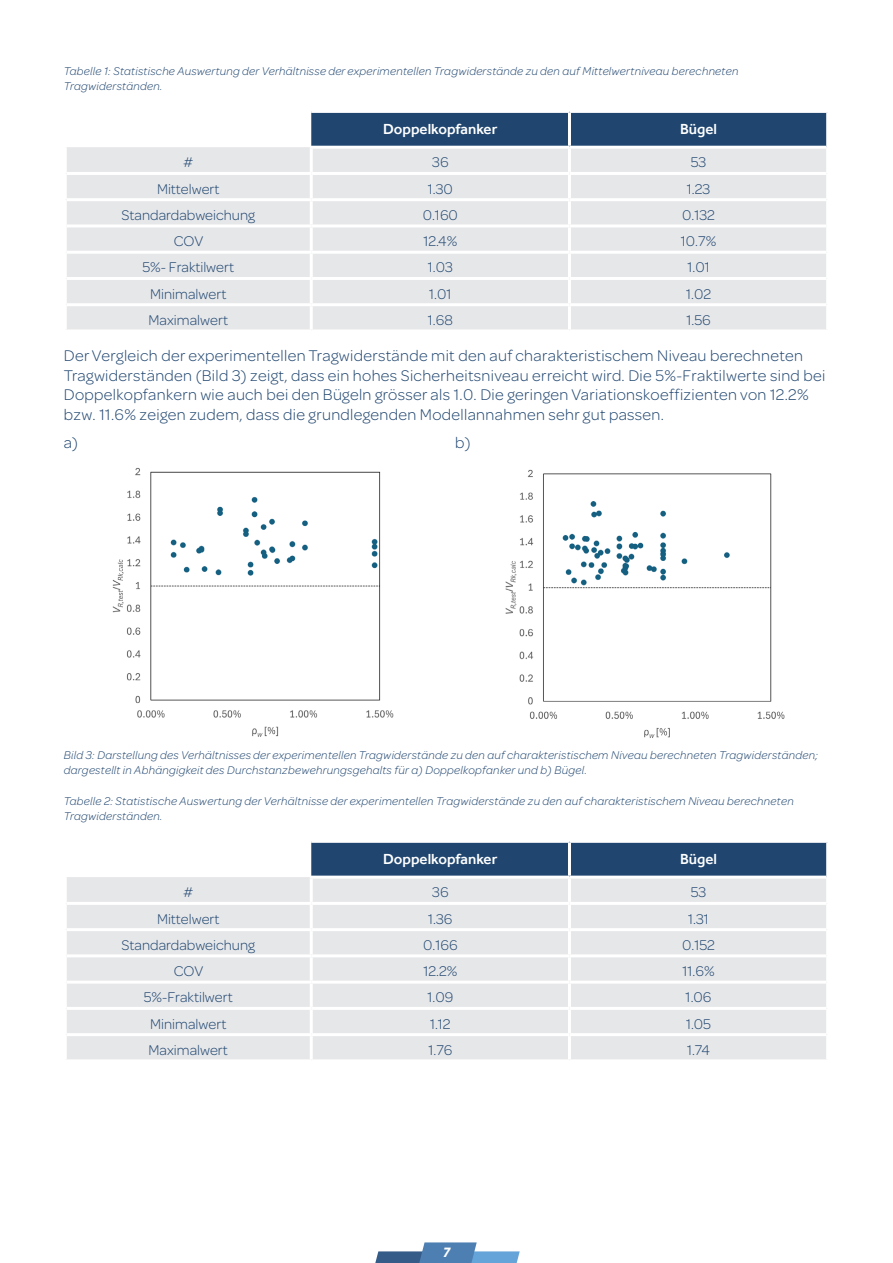
<style>
.page{position:relative;width:893px;height:1263px;background:#fff}
.page>*{position:absolute;margin:0;border:0;box-sizing:border-box;transform-origin:0 0}
.t1{font:300 16.5px/19.8px "Omnes";letter-spacing:.02em;color:#204670}
.t2{font:300 15px "Omnes";color:#204670}
.t3{font:500 15px "Effra";color:#fff}
.t4{font:italic 700 15px "Effra";color:#fff}
.t5{font:italic 300 12px/14.4px "Omnes";letter-spacing:.02em;color:#204670}
</style>
<div class="page">
<svg style="left:375px;top:1242px;width:145px;height:21px"></svg>
<div style="left:311px;top:113px;width:515px;height:33px;background:#204670"></div>
<div style="left:67px;top:147px;width:759px;height:182px;background:#e6e7e9"></div>
<hr style="left:310px;top:149px;width:3px;height:23px;background:#fff">
<hr style="left:568px;top:149px;width:3px;height:23px;background:#fff">
<hr style="left:67px;top:172px;width:244px;height:3px;background:#fff">
<hr style="left:311px;top:172px;width:258px;height:3px;background:#fff">
<hr style="left:310px;top:175px;width:3px;height:23px;background:#fff">
<hr style="left:569px;top:172px;width:257px;height:3px;background:#fff">
<hr style="left:568px;top:175px;width:3px;height:23px;background:#fff">
<hr style="left:67px;top:198px;width:244px;height:3px;background:#fff">
<hr style="left:311px;top:198px;width:258px;height:3px;background:#fff">
<hr style="left:310px;top:201px;width:3px;height:23px;background:#fff">
<hr style="left:569px;top:198px;width:257px;height:3px;background:#fff">
<hr style="left:568px;top:201px;width:3px;height:23px;background:#fff">
<hr style="left:67px;top:224px;width:244px;height:3px;background:#fff">
<hr style="left:311px;top:224px;width:258px;height:3px;background:#fff">
<hr style="left:310px;top:227px;width:3px;height:24px;background:#fff">
<hr style="left:569px;top:224px;width:257px;height:3px;background:#fff">
<hr style="left:568px;top:227px;width:3px;height:24px;background:#fff">
<hr style="left:67px;top:251px;width:244px;height:3px;background:#fff">
<hr style="left:311px;top:251px;width:258px;height:3px;background:#fff">
<hr style="left:310px;top:254px;width:3px;height:23px;background:#fff">
<hr style="left:569px;top:251px;width:257px;height:3px;background:#fff">
<hr style="left:568px;top:254px;width:3px;height:23px;background:#fff">
<hr style="left:67px;top:277px;width:244px;height:3px;background:#fff">
<hr style="left:311px;top:277px;width:258px;height:3px;background:#fff">
<hr style="left:310px;top:280px;width:3px;height:23px;background:#fff">
<hr style="left:569px;top:277px;width:257px;height:3px;background:#fff">
<hr style="left:568px;top:280px;width:3px;height:23px;background:#fff">
<hr style="left:67px;top:303px;width:244px;height:3px;background:#fff">
<hr style="left:311px;top:303px;width:258px;height:3px;background:#fff">
<hr style="left:310px;top:306px;width:3px;height:23px;background:#fff">
<hr style="left:569px;top:303px;width:257px;height:3px;background:#fff">
<hr style="left:568px;top:306px;width:3px;height:23px;background:#fff">
<hr style="left:310px;top:146px;width:259px;height:3px;background:#fff">
<hr style="left:569px;top:146px;width:257px;height:3px;background:#fff">
<hr style="left:568px;top:113px;width:3px;height:33px;background:#fff">
<img style="left:112px;top:467px;width:282px;height:270px">
<img style="left:505px;top:469px;width:280px;height:269px">
<div style="left:311px;top:843px;width:515px;height:33px;background:#204670"></div>
<div style="left:67px;top:877px;width:759px;height:182px;background:#e6e7e9"></div>
<hr style="left:310px;top:879px;width:3px;height:23px;background:#fff">
<hr style="left:568px;top:879px;width:3px;height:23px;background:#fff">
<hr style="left:67px;top:902px;width:244px;height:3px;background:#fff">
<hr style="left:311px;top:902px;width:258px;height:3px;background:#fff">
<hr style="left:310px;top:905px;width:3px;height:23px;background:#fff">
<hr style="left:569px;top:902px;width:257px;height:3px;background:#fff">
<hr style="left:568px;top:905px;width:3px;height:23px;background:#fff">
<hr style="left:67px;top:928px;width:244px;height:3px;background:#fff">
<hr style="left:311px;top:928px;width:258px;height:3px;background:#fff">
<hr style="left:310px;top:931px;width:3px;height:23px;background:#fff">
<hr style="left:569px;top:928px;width:257px;height:3px;background:#fff">
<hr style="left:568px;top:931px;width:3px;height:23px;background:#fff">
<hr style="left:67px;top:954px;width:244px;height:3px;background:#fff">
<hr style="left:311px;top:954px;width:258px;height:3px;background:#fff">
<hr style="left:310px;top:957px;width:3px;height:24px;background:#fff">
<hr style="left:569px;top:954px;width:257px;height:3px;background:#fff">
<hr style="left:568px;top:957px;width:3px;height:24px;background:#fff">
<hr style="left:67px;top:981px;width:244px;height:3px;background:#fff">
<hr style="left:311px;top:981px;width:258px;height:3px;background:#fff">
<hr style="left:310px;top:984px;width:3px;height:23px;background:#fff">
<hr style="left:569px;top:981px;width:257px;height:3px;background:#fff">
<hr style="left:568px;top:984px;width:3px;height:23px;background:#fff">
<hr style="left:67px;top:1007px;width:244px;height:3px;background:#fff">
<hr style="left:311px;top:1007px;width:258px;height:3px;background:#fff">
<hr style="left:310px;top:1010px;width:3px;height:23px;background:#fff">
<hr style="left:569px;top:1007px;width:257px;height:3px;background:#fff">
<hr style="left:568px;top:1010px;width:3px;height:23px;background:#fff">
<hr style="left:67px;top:1033px;width:244px;height:3px;background:#fff">
<hr style="left:311px;top:1033px;width:258px;height:3px;background:#fff">
<hr style="left:310px;top:1036px;width:3px;height:23px;background:#fff">
<hr style="left:569px;top:1033px;width:257px;height:3px;background:#fff">
<hr style="left:568px;top:1036px;width:3px;height:23px;background:#fff">
<hr style="left:310px;top:876px;width:259px;height:3px;background:#fff">
<hr style="left:569px;top:876px;width:257px;height:3px;background:#fff">
<hr style="left:568px;top:843px;width:3px;height:33px;background:#fff">
<p class="t5" style="left:64px;top:63px;width:676px">Tabelle 1: Statistische Auswertung der Verhältnisse der experimentellen Tragwiderstände zu den auf Mittelwertniveau berechneten<br>Tragwiderständen.</p>
<p class="t3" style="left:383px;top:120px;width:116px">Doppelkopfanker</p>
<p class="t3" style="left:680px;top:120px;width:39px">Bügel</p>
<p class="t2" style="left:183px;top:153px;width:11px">#</p>
<p class="t2" style="left:432px;top:153px;width:18px">36</p>
<p class="t2" style="left:691px;top:153px;width:17px">53</p>
<p class="t2" style="left:157px;top:179px;width:64px">Mittelwert</p>
<p class="t2" style="left:428px;top:179px;width:27px">1.30</p>
<p class="t2" style="left:687px;top:179px;width:25px">1.23</p>
<p class="t2" style="left:122px;top:205px;width:135px">Standardabweichung</p>
<p class="t2" style="left:423px;top:205px;width:37px">0.160</p>
<p class="t2" style="left:682px;top:205px;width:34px">0.132</p>
<p class="t2" style="left:174px;top:231px;width:31px">COV</p>
<p class="t2" style="left:423px;top:231px;width:35px">12.4%</p>
<p class="t2" style="left:681px;top:231px;width:37px">10.7%</p>
<p class="t2" style="left:142px;top:258px;width:93px">5%- Fraktilwert</p>
<p class="t2" style="left:428px;top:258px;width:27px">1.03</p>
<p class="t2" style="left:687px;top:258px;width:24px">1.01</p>
<p class="t2" style="left:150px;top:284px;width:78px">Minimalwert</p>
<p class="t2" style="left:429px;top:284px;width:24px">1.01</p>
<p class="t2" style="left:686px;top:284px;width:26px">1.02</p>
<p class="t2" style="left:149px;top:310px;width:81px">Maximalwert</p>
<p class="t2" style="left:428px;top:310px;width:26px">1.68</p>
<p class="t2" style="left:686px;top:310px;width:26px">1.56</p>
<p class="t1" style="left:64px;top:344px;width:763px">Der Vergleich der experimentellen Tragwiderstände mit den auf charakteristischem Niveau berechneten Tragwiderständen (Bild 3) zeigt, dass ein hohes Sicherheitsniveau erreicht wird. Die 5%-Fraktilwerte sind bei Doppelkopfankern wie auch bei den Bügeln grösser als 1.0. Die geringen Variationskoeffizienten von 12.2% bzw. 11.6% zeigen zudem, dass die grundlegenden Modellannahmen sehr gut passen.</p>
<h1 class="t1" style="left:64px;top:432px;width:16px">a)</h1>
<h1 class="t1" style="left:455px;top:432px;width:17px">b)</h1>
<p class="t5" style="left:64px;top:747px;width:756px">Bild 3: Darstellung des Verhältnisses der experimentellen Tragwiderstände zu den auf charakteristischem Niveau berechneten Tragwiderständen; dargestellt in Abhängigkeit des Durchstanzbewehrungsgehalts für a) Doppelkopfanker und b) Bügel.</p>
<p class="t5" style="left:64px;top:793px;width:731px">Tabelle 2: Statistische Auswertung der Verhältnisse der experimentellen Tragwiderstände zu den auf charakteristischem Niveau berechneten<br>Tragwiderständen.</p>
<p class="t3" style="left:383px;top:850px;width:116px">Doppelkopfanker</p>
<p class="t3" style="left:680px;top:850px;width:39px">Bügel</p>
<p class="t2" style="left:183px;top:882px;width:11px">#</p>
<p class="t2" style="left:432px;top:882px;width:18px">36</p>
<p class="t2" style="left:691px;top:882px;width:17px">53</p>
<p class="t2" style="left:157px;top:909px;width:64px">Mittelwert</p>
<p class="t2" style="left:428px;top:909px;width:26px">1.36</p>
<p class="t2" style="left:688px;top:909px;width:22px">1.31</p>
<p class="t2" style="left:122px;top:935px;width:135px">Standardabweichung</p>
<p class="t2" style="left:423px;top:935px;width:36px">0.166</p>
<p class="t2" style="left:682px;top:935px;width:34px">0.152</p>
<p class="t2" style="left:174px;top:961px;width:31px">COV</p>
<p class="t2" style="left:423px;top:961px;width:35px">12.2%</p>
<p class="t2" style="left:682px;top:961px;width:34px">11.6%</p>
<p class="t2" style="left:144px;top:987px;width:91px">5%-Fraktilwert</p>
<p class="t2" style="left:427px;top:987px;width:27px">1.09</p>
<p class="t2" style="left:686px;top:987px;width:27px">1.06</p>
<p class="t2" style="left:150px;top:1014px;width:78px">Minimalwert</p>
<p class="t2" style="left:430px;top:1014px;width:22px">1.12</p>
<p class="t2" style="left:686px;top:1014px;width:27px">1.05</p>
<p class="t2" style="left:149px;top:1040px;width:81px">Maximalwert</p>
<p class="t2" style="left:428px;top:1040px;width:25px">1.76</p>
<p class="t2" style="left:687px;top:1040px;width:25px">1.74</p>
<p class="t4" style="left:442px;top:1243px;width:10px">7</p>
</div>
